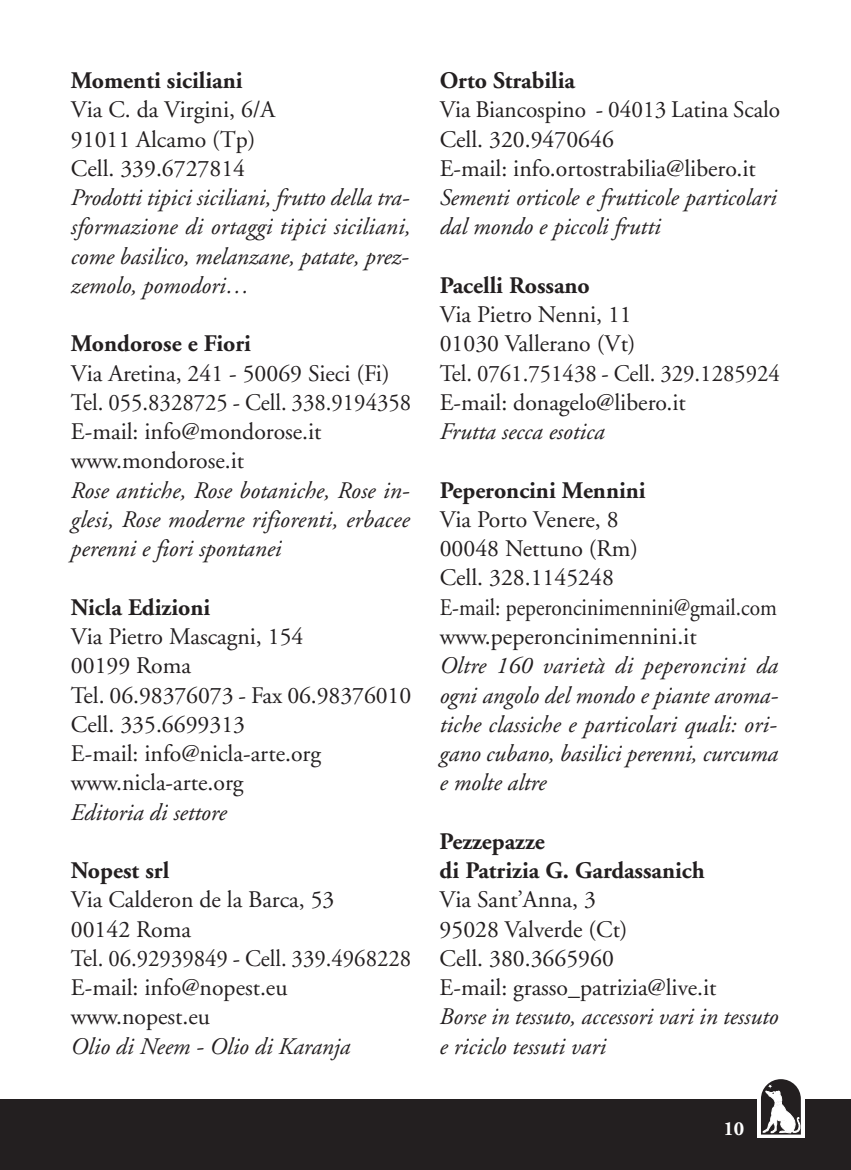
<style>
.page{position:relative;width:851px;height:1170px;background:#fff}
.page>*{position:absolute;margin:0;border:0;box-sizing:border-box;transform-origin:0 0}
.t1{font:23.75px/29.2px "Adobe Garamond";color:#231f20}
.t2{font:italic 23.75px/29.2px "Adobe Garamond";color:#231f20}
.t3{font:700 23.75px/29.2px "Adobe Garamond";color:#231f20}
.t4{font:700 20px "Adobe Garamond";color:#fff}
</style>
<div class="page">
<div style="left:0;top:1098px;width:850px;height:71px;background:#231f20"></div>
<div style="left:757px;top:1075px;width:47px;height:62px;background:#fff"></div>
<svg style="left:761px;top:1079px;width:40px;height:55px"></svg>
<p class="t3" style="left:71px;top:68px;width:173px">Momenti siciliani</p>
<p class="t1" style="left:71px;top:97px;width:206px">Via C. da Virgini, 6/A<br>91011 Alcamo (Tp)<br>Cell. 339.6727814</p>
<p class="t2" style="left:71px;top:185px;width:341px">Prodotti tipici siciliani, frutto della tra&shy;sformazione di ortaggi tipici siciliani, come basilico, melanzane, patate, prez&shy;zemolo, pomodori…</p>
<p class="t3" style="left:71px;top:331px;width:182px">Mondorose e Fiori</p>
<p class="t1" style="left:71px;top:360px;width:342px">Via Aretina, 241 - 50069 Sieci (Fi)<br>Tel. 055.8328725 - Cell. 338.9194358<br>E-mail: info@mondorose.it www.mondorose.it</p>
<p class="t2" style="left:71px;top:477px;width:340px;text-align:justify">Rose antiche, Rose botaniche, Rose in&shy;glesi, Rose moderne rifiorenti, erbacee perenni e fiori spontanei</p>
<p class="t3" style="left:71px;top:594px;width:141px">Nicla Edizioni</p>
<p class="t1" style="left:71px;top:624px;width:342px">Via Pietro Mascagni, 154<br>00199 Roma<br>Tel. 06.98376073 - Fax 06.98376010<br>Cell. 335.6699313<br>E-mail: info@nicla-arte.org www.nicla-arte.org</p>
<p class="t2" style="left:71px;top:799px;width:157px">Editoria di settore</p>
<p class="t3" style="left:71px;top:857px;width:100px">Nopest srl</p>
<p class="t1" style="left:71px;top:887px;width:342px">Via Calderon de la Barca, 53<br>00142 Roma<br>Tel. 06.92939849 - Cell. 339.4968228<br>E-mail: info@nopest.eu www.nopest.eu</p>
<p class="t2" style="left:71px;top:1033px;width:281px">Olio di Neem - Olio di Karanja</p>
<p class="t3" style="left:439px;top:68px;width:137px">Orto Strabilia</p>
<p class="t1" style="left:439px;top:97px;width:342px">Via Biancospino - 04013 Latina Scalo<br>Cell. 320.9470646<br>E-mail: info.ortostrabilia@libero.it</p>
<p class="t2" style="left:439px;top:185px;width:338px">Sementi orticole e frutticole particolari dal mondo e piccoli frutti</p>
<p class="t3" style="left:439px;top:273px;width:152px">Pacelli Rossano</p>
<p class="t1" style="left:439px;top:302px;width:342px">Via Pietro Nenni, 11<br>01030 Vallerano (Vt)<br>Tel. 0761.751438 - Cell. 329.1285924<br>E-mail: donagelo@libero.it</p>
<p class="t2" style="left:439px;top:419px;width:166px">Frutta secca esotica</p>
<p class="t3" style="left:439px;top:477px;width:207px">Peperoncini Mennini</p>
<p class="t1" style="left:439px;top:507px;width:338px">Via Porto Venere, 8<br>00048 Nettuno (Rm)<br>Cell. 328.1145248<br>E-mail: peperoncinimennini@gmail.com www.peperoncinimennini.it</p>
<p class="t2" style="left:439px;top:653px;width:340px">Oltre 160 varietà di peperoncini da ogni angolo del mondo e piante aroma&shy;tiche classiche e particolari quali: ori&shy;gano cubano, basilici perenni, curcuma e molte altre</p>
<p class="t3" style="left:439px;top:828px;width:267px">Pezzepazze<br>di Patrizia G. Gardassanich</p>
<p class="t1" style="left:439px;top:887px;width:278px">Via Sant’Anna, 3<br>95028 Valverde (Ct)<br>Cell. 380.3665960<br>E-mail: grasso_patrizia@live.it</p>
<p class="t2" style="left:439px;top:1004px;width:340px">Borse in tessuto, accessori vari in tessuto e riciclo tessuti vari</p>
<p class="t4" style="left:723px;top:1120px;width:22px">10</p>
</div>
